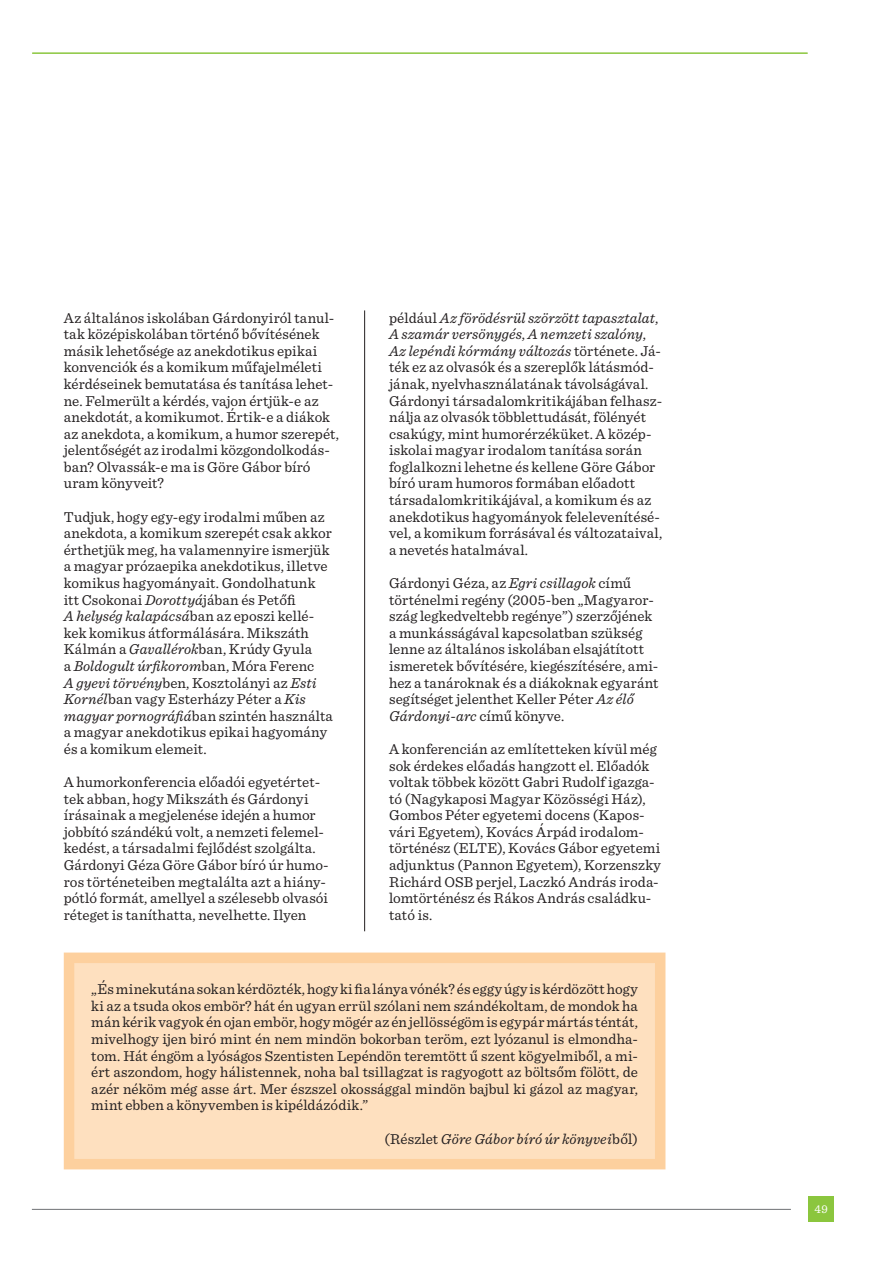
<style>
.page{position:relative;width:893px;height:1263px;background:#fff}
.page>*{position:absolute;margin:0;border:0;box-sizing:border-box;transform-origin:0 0}
.Body_text_1_sor_fölé{font:15px/16.6px "Sentinel";letter-spacing:.005em;color:#231f20}
.Body_text_1_sor_fölé-2{font:italic 15px "Sentinel";letter-spacing:.01em;color:#231f20}
.Oldalszám{font:12px "Sentinel";color:#fff}
.s1{font-style:italic}
.s2{font-style:normal}
</style>
<div class="page">
<hr style="left:33px;top:52px;width:774px;height:2px;background:#8bc63e">
<div style="left:808px;top:1197px;width:26px;height:25px;background:#8bc63e"></div>
<hr style="left:32px;top:1209px;width:759px;height:1px;background:#808285">
<hr style="left:364px;top:310px;width:1px;height:621px;background:#231f20">
<div style="left:69px;top:958px;width:591px;height:206px;background:#fee0bf"></div>
<div style="left:64px;top:952px;width:601px;height:217px;border:10px solid #fdd09e"></div>
<p class="Body_text_1_sor_fölé" style="left:64px;top:308px;width:277px">Az általános iskolában Gárdonyiról tanul&shy;tak középiskolában történő bővítésének másik lehetősége az anekdotikus epikai konvenciók és a komikum műfajelméleti kérdéseinek bemutatása és tanítása lehet&shy;ne. Felmerült a kérdés, vajon értjük-e az anekdotát, a komikumot. Értik-e a diákok az anekdota, a komikum, a humor szerepét, jelentőségét az irodalmi közgondolkodás&shy;ban? Olvassák-e ma is Göre Gábor bíró uram könyveit?</p>
<p class="Body_text_1_sor_fölé" style="left:64px;top:507px;width:271px">Tudjuk, hogy egy-egy irodalmi műben az anekdota, a komikum szerepét csak akkor érthetjük meg, ha valamennyire ismerjük a magyar prózaepika anekdotikus, illetve komikus hagyományait. Gondolhatunk itt Csokonai <span class="s1">Dorottyá</span>jában és Petőfi<br><span class="s1">A helység kalapácsá</span>ban az eposzi kellé&shy;kek komikus átformálására. Mikszáth Kálmán a <span class="s1">Gavallérok</span>ban, Krúdy Gyula<br>a <span class="s1">Boldogult úrfikorom</span>ban, Móra Ferenc<br><span class="s1">A gyevi törvény</span>ben, Kosztolányi az <span class="s1">Esti Kornél</span>ban vagy Esterházy Péter a <span class="s1">Kis magyar pornográfiá</span>ban szintén használta a magyar anekdotikus epikai hagyomány és a komikum elemeit.</p>
<p class="Body_text_1_sor_fölé" style="left:64px;top:773px;width:267px">A humorkonferencia előadói egyetértet&shy;tek abban, hogy Mikszáth és Gárdonyi írásainak a megjelenése idején a humor jobbító szándékú volt, a nemzeti felemel&shy;kedést, a társadalmi fejlődést szolgálta.<br>Gárdonyi Géza Göre Gábor bíró úr humo&shy;ros történeteiben megtalálta azt a hiány&shy;pótló formát, amellyel a szélesebb olvasói réteget is taníthatta, nevelhette. Ilyen</p>
<p class="Body_text_1_sor_fölé" style="left:389px;top:308px;width:275px">például <span class="s1">Az förödésrül szörzött tapasztalat</span>, <span class="s1">A szamár versönygés</span>, <span class="s1">A nemzeti szalóny</span>, <span class="s1">Az lepéndi kórmány változás</span> története. Já&shy;ték ez az olvasók és a szereplők látásmód&shy;jának, nyelvhasználatának távolságával.<br>Gárdonyi társadalomkritikájában felhasz&shy;nálja az olvasók többlettudását, fölényét csakúgy, mint humorérzéküket. A közép&shy;iskolai magyar irodalom tanítása során foglalkozni lehetne és kellene Göre Gábor bíró uram humoros formában előadott társadalomkritikájával, a komikum és az anekdotikus hagyományok felelevenítésé&shy;vel, a komikum forrásával és változataival, a nevetés hatalmával.</p>
<p class="Body_text_1_sor_fölé" style="left:389px;top:574px;width:271px">Gárdonyi Géza, az <span class="s1">Egri csillagok</span> című történelmi regény (2005-ben „Magyaror&shy;szág legkedveltebb regénye”) szerzőjének a munkásságával kapcsolatban szükség lenne az általános iskolában elsajátított ismeretek bővítésére, kiegészítésére, ami&shy;hez a tanároknak és a diákoknak egyaránt segítséget jelenthet Keller Péter <span class="s1">Az élő Gárdonyi-arc</span> című könyve.</p>
<p class="Body_text_1_sor_fölé" style="left:389px;top:740px;width:273px">A konferencián az említetteken kívül még sok érdekes előadás hangzott el. Előadók voltak többek között Gabri Rudolf igazga&shy;tó (Nagykaposi Magyar Közösségi Ház), Gombos Péter egyetemi docens (Kapos&shy;vári Egyetem), Kovács Árpád irodalom&shy;történész (ELTE), Kovács Gábor egyetemi adjunktus (Pannon Egyetem), Korzenszky Richárd OSB perjel, Laczkó András iroda&shy;lomtörténész és Rákos András családku&shy;tató is.</p>
<p class="Body_text_1_sor_fölé" style="left:91px;top:980px;width:548px;text-align:justify">„És minekutána sokan kérdözték, hogy ki fia lánya vónék? és eggy úgy is kérdözött hogy ki az a tsuda okos embör? hát én ugyan errül szólani nem szándékoltam, de mondok ha mán kérik vagyok én ojan embör, hogy mögér az én jellösségöm is egypár mártás téntát, mivelhogy ijen biró mint én nem mindön bokorban teröm, ezt lyózanul is elmondha&shy;tom. Hát éngöm a lyóságos Szentisten Lepéndön teremtött ű szent kögyelmiből, a mi&shy;ért aszondom, hogy hálistennek, noha bal tsillagzat is ragyogott az böltsőm fölött, de azér néköm még asse árt. Mer észszel okossággal mindön bajbul ki gázol az magyar, mint ebben a könyvemben is kipéldázódik.”</p>
<p class="Body_text_1_sor_fölé-2" style="left:384px;top:1127px;width:255px"><span class="s2">(Részlet</span> Göre Gábor bíró úr könyvei<span class="s2">ből)</span></p>
<p class="Oldalszám" style="left:814px;top:1200px;width:15px">49</p>
</div>
